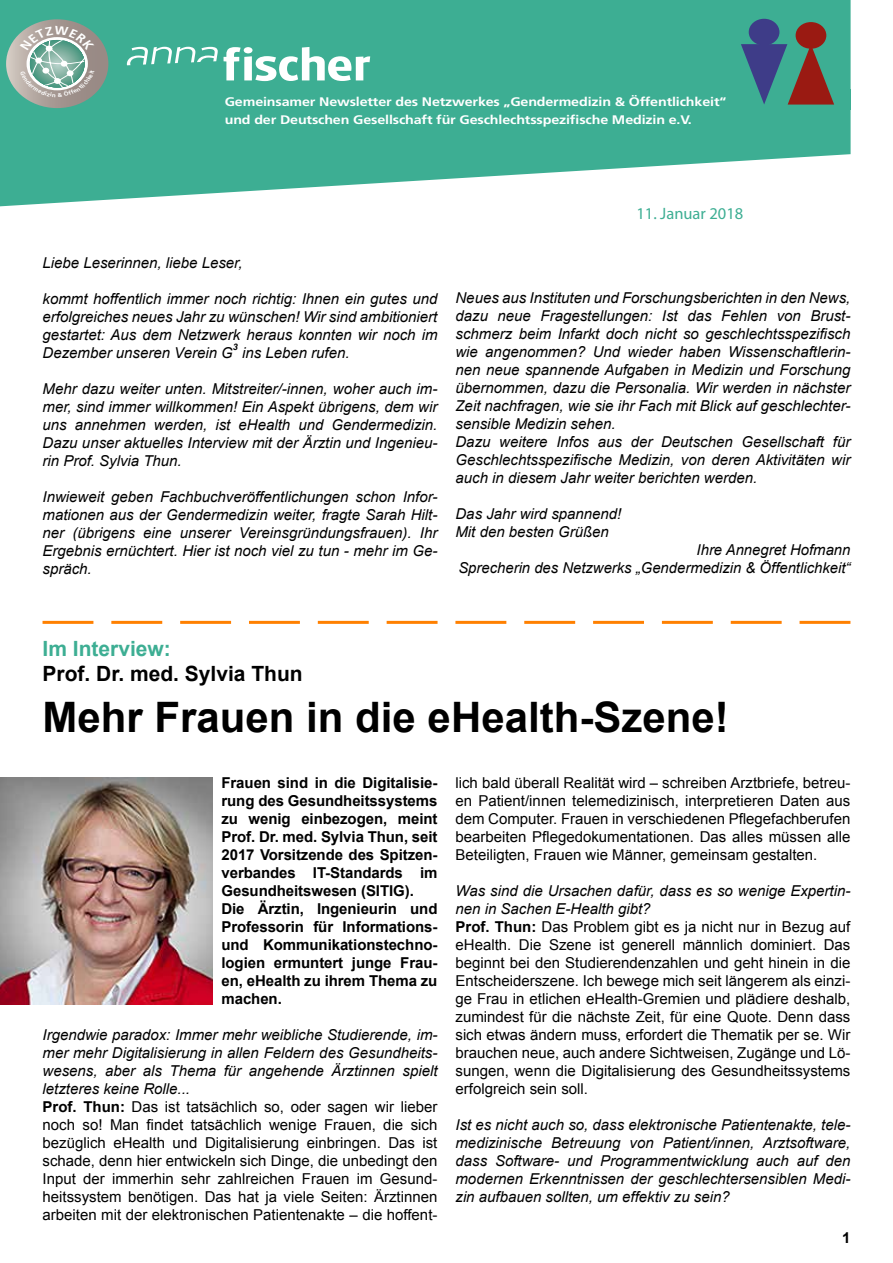
<style>
.page{position:relative;width:893px;height:1263px;background:#fff}
.page>*{position:absolute;margin:0;border:0;box-sizing:border-box;transform-origin:0 0}
.t1{font:700 42px "Arial";color:#000}
.t2{font:700 21px "Arial";color:#000}
.t3{font:700 21px "Arial";color:#3dae93}
.t4{font:16.5px "Myriad Pro";color:#3dae93}
.t5{font:italic 15px/18px "Arial";color:#000;text-align:justify}
.t6{font:15px/18px "Arial";color:#000}
.t7{font:700 15px/18px "Arial";letter-spacing:-.005em;color:#000}
.t8{font:700 12.45px/17.9px "Frutiger";letter-spacing:-.01em;color:#fff;scale:1.15 1}
.t9{font:italic 700 9px "Arial";color:#000}
.s1{font-style:italic}
.s2{font-weight:700}
</style>
<div class="page">
<svg style="left:43px;top:621px;width:807px;height:3px"></svg>
<svg style="left:0;top:0;width:851px;height:206px;fill:#3dae93"></svg>
<svg style="left:224px;top:47px;width:146px;height:34px"></svg>
<svg style="left:127px;top:47px;width:91px;height:18px"></svg>
<div style="left:225px;top:96px;width:592px;height:45px;background:#3dae93"></div>
<div style="left:749px;top:19px;width:30px;height:26px;background:#3e3c88;border-radius:50%"></div>
<div style="left:796px;top:22px;width:30px;height:27px;background:#9a1a12;border-radius:50%"></div>
<svg style="left:741px;top:44px;width:108px;height:61px;background:#527272"></svg>
<div style="left:838px;top:89px;width:13px;height:21px;background:#3dae93"></div>
<div style="left:649px;top:176px;width:86px;height:21px;background:#fff"></div>
<img style="left:0;top:777px;width:213px;height:227px">
<svg style="left:6px;top:19px;width:102px;height:89px;background:#8faca0"></svg>
<p class="t8" style="left:225px;top:93px;width:438px">Gemeinsamer Newsletter des Netzwerkes „Gendermedizin &amp; Öffentlichkeit“ und der Deutschen Gesellschaft für Geschlechtsspezifische Medizin e.V.</p>
<p class="t5" style="left:43px;top:253px;width:202px">Liebe Leserinnen, liebe Leser,</p>
<p class="t5" style="left:43px;top:289px;width:396px">kommt hoffentlich immer noch richtig: Ihnen ein gutes und erfolgreiches neues Jahr zu wünschen! Wir sind ambitioniert gestartet: Aus dem Netzwerk heraus konnten wir noch im Dezember unseren Verein G</p>
<p class="t9" style="left:233px;top:341px;width:7px">3</p>
<p class="t5" style="left:242px;top:343px;width:109px">ins Leben rufen.</p>
<p class="t5" style="left:43px;top:379px;width:396px">Mehr dazu weiter unten. Mitstreiter/-innen, woher auch im&shy;mer, sind immer willkommen! Ein Aspekt übrigens, dem wir uns annehmen werden, ist eHealth und Gendermedizin.<br>Dazu unser aktuelles Interview mit der Ärztin und Ingenieu&shy;rin Prof. Sylvia Thun.</p>
<p class="t5" style="left:43px;top:487px;width:396px">Inwieweit geben Fachbuchveröffentlichungen schon Infor&shy;mationen aus der Gendermedizin weiter, fragte Sarah Hilt&shy;ner (übrigens eine unserer Vereinsgründungsfrauen). Ihr Ergebnis ernüchtert. Hier ist noch viel zu tun - mehr im Ge&shy;spräch.</p>
<p class="t4" style="left:636px;top:203px;width:108px">11. Januar 2018</p>
<p class="t5" style="left:455px;top:289px;width:396px;text-align:left">Neues aus Instituten und Forschungsberichten in den News, dazu neue Fragestellungen: Ist das Fehlen von Brust&shy;schmerz beim Infarkt doch nicht so geschlechtsspezifisch wie angenommen? Und wieder haben Wissenschaftlerin&shy;nen neue spannende Aufgaben in Medizin und Forschung übernommen, dazu die Personalia. Wir werden in nächster Zeit nachfragen, wie sie ihr Fach mit Blick auf geschlechter&shy;sensible Medizin sehen.<br>Dazu weitere Infos aus der Deutschen Gesellschaft für Geschlechtsspezifische Medizin, von deren Aktivitäten wir auch in diesem Jahr weiter berichten werden.</p>
<p class="t5" style="left:455px;top:505px;width:167px">Das Jahr wird spannend!<br>Mit den besten Grüßen</p>
<p class="t5" style="left:458px;top:541px;width:394px;text-align:right">Ihre Annegret Hofmann<br>Sprecherin des Netzwerks „Gendermedizin &amp; Öffentlichkeit“</p>
<h2 class="t3" style="left:43px;top:635px;width:130px">Im Interview:</h2>
<h2 class="t2" style="left:43px;top:660px;width:262px">Prof. Dr. med. Sylvia Thun</h2>
<h1 class="t1" style="left:43px;top:689px;width:688px">Mehr Frauen in die eHealth-Szene!</h1>
<p class="t7" style="left:221px;top:774px;width:218px">Frauen sind in die Digitalisie&shy;rung des Gesundheitssystems zu wenig einbezogen, meint<br>Prof. Dr. med. Sylvia Thun, seit<br>2017 Vorsitzende des Spitzen&shy;verbandes IT-Standards im<br>Gesundheitswesen (SITIG).<br>Die Ärztin, Ingenieurin und<br>Professorin für Informations&shy;und Kommunikationstechno&shy;logien ermuntert junge Frau&shy;en, eHealth zu ihrem Thema zu machen.</p>
<p class="t6" style="left:43px;top:1026px;width:396px"><span class="s1">Irgendwie paradox: Immer mehr weibliche Studierende, im&shy;mer mehr Digitalisierung in allen Feldern des Gesundheits&shy;wesens, aber als Thema für angehende Ärztinnen spielt letzteres keine Rolle...<br></span><span class="s2">Prof. Thun:</span> Das ist tatsächlich so, oder sagen wir lieber noch so! Man findet tatsächlich wenige Frauen, die sich bezüglich eHealth und Digitalisierung einbringen. Das ist schade, denn hier entwickeln sich Dinge, die unbedingt den Input der immerhin sehr zahlreichen Frauen im Gesund&shy;heitssystem benötigen. Das hat ja viele Seiten: Ärztinnen arbeiten mit der elektronischen Patientenakte – die hoffent-</p>
<p class="t6" style="left:455px;top:774px;width:396px;text-align:justify">lich bald überall Realität wird – schreiben Arztbriefe, betreu&shy;en Patient/innen telemedizinisch, interpretieren Daten aus dem Computer. Frauen in verschiedenen Pflegefachberufen bearbeiten Pflegedokumentationen. Das alles müssen alle Beteiligten, Frauen wie Männer, gemeinsam gestalten.</p>
<p class="t6" style="left:455px;top:882px;width:396px"><span class="s1">Was sind die Ursachen dafür, dass es so wenige Expertin&shy;nen in Sachen E-Health gibt?<br></span><span class="s2">Prof. Thun:</span> Das Problem gibt es ja nicht nur in Bezug auf eHealth. Die Szene ist generell männlich dominiert. Das beginnt bei den Studierendenzahlen und geht hinein in die Entscheiderszene. Ich bewege mich seit längerem als einzi&shy;ge Frau in etlichen eHealth-Gremien und plädiere deshalb, zumindest für die nächste Zeit, für eine Quote. Denn dass sich etwas ändern muss, erfordert die Thematik per se. Wir brauchen neue, auch andere Sichtweisen, Zugänge und Lö&shy;sungen, wenn die Digitalisierung des Gesundheitssystems erfolgreich sein soll.</p>
<p class="t5" style="left:455px;top:1116px;width:396px">Ist es nicht auch so, dass elektronische Patientenakte, tele&shy;medizinische Betreuung von Patient/innen, Arztsoftware, dass Software- und Programmentwicklung auch auf den modernen Erkenntnissen der geschlechtersensiblen Medi&shy;zin aufbauen sollten, um effektiv zu sein?</p>
<p class="t7" style="left:842px;top:1229px;width:10px">1</p>
</div>
